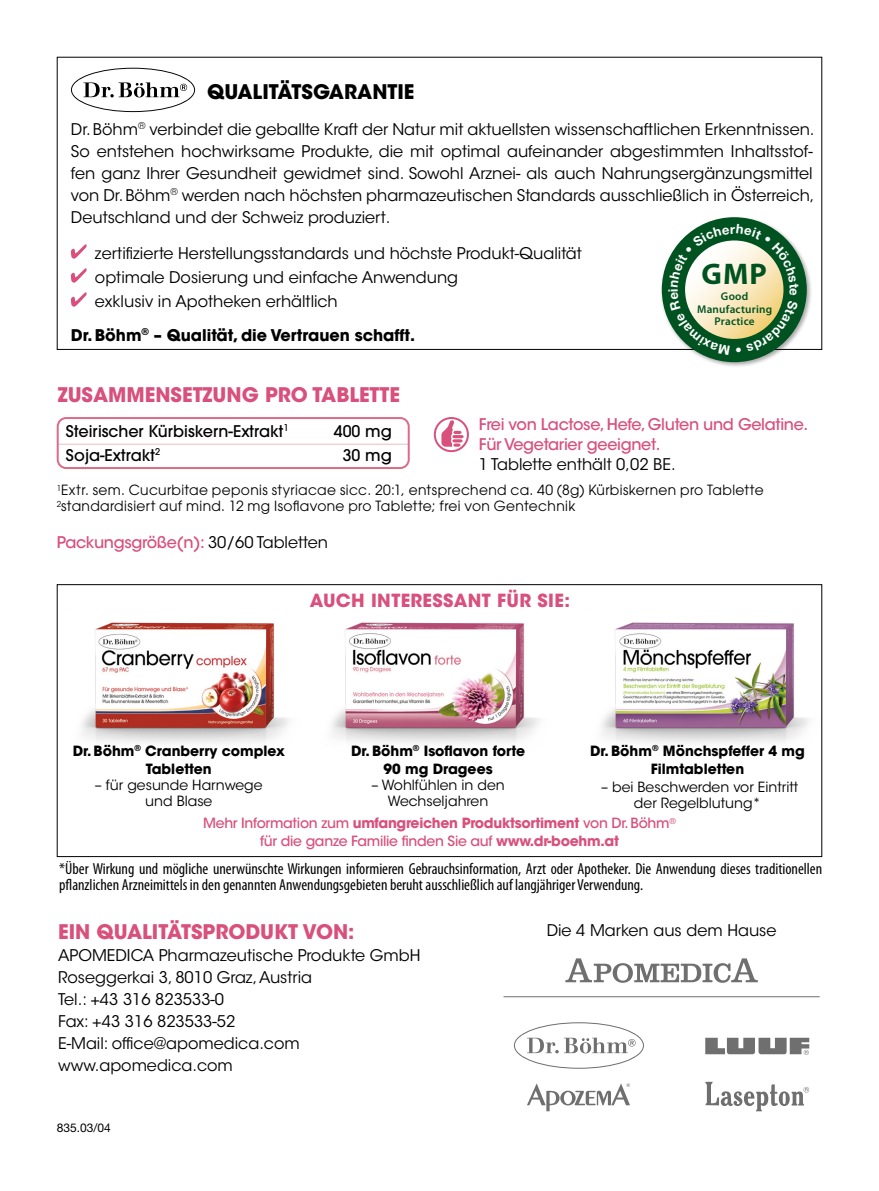
<style>
.page{position:relative;width:879px;height:1191px;background:#fff}
.page>*{position:absolute;margin:0;border:0;box-sizing:border-box;transform-origin:0 0}
.t1{font:700 30px "Myriad Pro";color:#005321}
.t2{font:700 20px "ITC Avant Garde Std";color:#d8507b}
.t3{font:700 20px "ITC Avant Garde Std";color:#000}
.t4{font:700 18px "ITC Avant Garde Std";letter-spacing:.02em;color:#d8507b}
.t5{font:16px/22px "ITC Avant Garde Std";color:#000}
.t6{font:condensed 16px/16px "Myriad Pro";color:#000}
.t7{font:500 16px/20px "ITC Avant Garde Std";letter-spacing:-.02em;color:#d8507b}
.t8{font:500 16px "ITC Avant Garde Pro";color:#000}
.t9{font:700 16px "ITC Avant Garde Std";color:#000}
.t10{font:14px/16px "ITC Avant Garde Pro";letter-spacing:.025em;color:#000}
.t11{font:500 14px/18px "ITC Avant Garde Std";letter-spacing:-.02em;color:#d8507b;text-align:center}
.t12{font:700 14px/18px "ITC Avant Garde Std";color:#000;text-align:center}
.t13{font:14px/16px "ITC Avant Garde Std";color:#000;text-align:center}
.t14{font:12px "Helvetica Neue LT Std";color:#000}
.t15{font:600 11.2px/12.4px "Myriad Pro";letter-spacing:.02em;color:#005321;text-align:center}
.s1{font-weight:400;color:#000}
.s2{font-weight:700}
</style>
<div class="page">
<img style="left:332px;top:622px;width:207px;height:121px">
<img style="left:602px;top:610px;width:221px;height:165px">
<img style="left:56px;top:610px;width:233px;height:165px">
<svg style="left:71px;top:244px;width:16px;height:15px"></svg>
<svg style="left:71px;top:268px;width:16px;height:15px"></svg>
<svg style="left:71px;top:292px;width:16px;height:15px"></svg>
<div style="left:660px;top:215px;width:153px;height:153px;background:#000;opacity:.35"></div>
<div style="left:662px;top:217px;width:145px;height:145px;background:#005321;border-radius:50%"></div>
<svg style="left:71px;top:68px;width:124px;height:44px"></svg>
<svg style="left:565px;top:958px;width:193px;height:24px"></svg>
<hr style="left:503px;top:996px;width:316px;height:1px;background:#706f6f">
<svg style="left:441px;top:420px;width:23px;height:27px"></svg>
<div style="left:434px;top:417px;width:35px;height:35px;border:2px solid #d8507b;border-radius:50%"></div>
<hr style="left:58px;top:444px;width:352px;height:1px;background:#ecbbc5">
<div style="left:57px;top:417px;width:353px;height:52px;border:2px solid #db6c88;border-radius:9px"></div>
<svg style="left:527px;top:1083px;width:103px;height:28px"></svg>
<svg style="left:514px;top:1022px;width:130px;height:46px"></svg>
<svg style="left:705px;top:1037px;width:104px;height:18px"></svg>
<svg style="left:705px;top:1081px;width:104px;height:30px"></svg>
<svg style="left:668px;top:224px;width:130px;height:131px"></svg>
<p class="t3" style="left:207px;top:78px;width:209px">QUALITÄTSGARANTIE</p>
<p class="t5" style="left:71px;top:118px;width:745px;text-align:justify">Dr. Böhm<sup>®</sup> verbindet die geballte Kraft der Natur mit aktuellsten wissenschaftlichen Erkenntnissen.<br>So entstehen hochwirksame Produkte, die mit optimal aufeinander abgestimmten Inhaltsstof&shy;fen ganz Ihrer Gesundheit gewidmet sind. Sowohl Arznei- als auch Nahrungsergänzungsmittel von Dr. Böhm<sup>®</sup> werden nach höchsten pharmazeutischen Standards ausschließlich in Österreich, Deutschland und der Schweiz produziert.</p>
<p class="t5" style="left:95px;top:241px;width:488px;line-height:24px">zertifizierte Herstellungsstandards und höchste Produkt-Qualität optimale Dosierung und einfache Anwendung<br>exklusiv in Apotheken erhältlich</p>
<p class="t9" style="left:71px;top:324px;width:346px">Dr. Böhm<sup>®</sup> – Qualität, die Vertrauen schafft.</p>
<h1 class="t1" style="left:701px;top:257px;width:67px">GMP</h1>
<p class="t15" style="left:697px;top:290px;width:77px">Good<br>Manufacturing<br>Practice</p>
<p class="t2" style="left:58px;top:382px;width:344px">ZUSAMMENSETZUNG PRO TABLETTE</p>
<p class="t7" style="left:479px;top:414px;width:331px">Frei von Lactose, Hefe, Gluten und Gelatine.<br>Für Vegetarier geeignet.</p>
<p class="t5" style="left:479px;top:453px;width:198px">1 Tablette enthält 0,02 BE.</p>
<p class="t10" style="left:57px;top:482px;width:708px"><sup>1</sup>Extr. sem. Cucurbitae peponis styriacae sicc. 20:1, entsprechend ca. 40 (8g) Kürbiskernen pro Tablette<br><sup>2</sup>standardisiert auf mind. 12 mg Isoflavone pro Tablette; frei von Gentechnik</p>
<p class="t8" style="left:66px;top:420px;width:224px">Steirischer Kürbiskern-Extrakt<sup>1</sup></p>
<p class="t8" style="left:334px;top:420px;width:60px">400 mg</p>
<p class="t8" style="left:66px;top:444px;width:96px">Soja-Extrakt<sup>2</sup></p>
<p class="t8" style="left:343px;top:444px;width:51px">30 mg</p>
<p class="t7" style="left:57px;top:532px;width:273px">Packungsgröße(n): <span class="s1">30/60 Tabletten</span></p>
<p class="t4" style="left:310px;top:589px;width:262px">AUCH INTERESSANT FÜR SIE:</p>
<p class="t12" style="left:73px;top:741px;width:214px">Dr. Böhm<sup>®</sup> Cranberry complex<br>Tabletten</p>
<p class="t13" style="left:95px;top:777px;width:169px">– für gesunde Harnwege und Blase</p>
<p class="t12" style="left:351px;top:741px;width:175px">Dr. Böhm<sup>®</sup> Isoflavon forte<br>90 mg Dragees</p>
<p class="t13" style="left:371px;top:777px;width:135px">– Wohlfühlen in den<br>Wechseljahren</p>
<p class="t12" style="left:590px;top:741px;width:216px">Dr. Böhm<sup>®</sup> Mönchspfeffer 4 mg<br>Filmtabletten</p>
<p class="t13" style="left:601px;top:779px;width:199px">– bei Beschwerden vor Eintritt der Regelblutung*</p>
<p class="t11" style="left:203px;top:814px;width:474px">Mehr Information zum <span class="s2">umfangreichen Produktsortiment</span> von Dr. Böhm<sup>® </sup>für die ganze Familie finden Sie auf <span class="s2">www.dr-boehm.at</span></p>
<p class="t6" style="left:59px;top:861px;width:764px">*Über Wirkung und mögliche unerwünschte Wirkungen informieren Gebrauchsinformation, Arzt oder Apotheker. Die Anwendung dieses traditionellen pflanzlichen Arzneimittels in den genannten Anwendungsgebieten beruht ausschließlich auf langjähriger Verwendung.</p>
<p class="t2" style="left:58px;top:919px;width:298px">EIN QUALITÄTSPRODUKT VON:</p>
<p class="t5" style="left:58px;top:944px;width:364px">APOMEDICA Pharmazeutische Produkte GmbH<br>Roseggerkai 3, 8010 Graz, Austria<br>Tel.: +43 316 823533-0<br>Fax: +43 316 823533-52<br>E-Mail: office@apomedica.com www.apomedica.com</p>
<p class="t14" style="left:57px;top:1120px;width:56px">835.03/04</p>
<p class="t5" style="left:547px;top:919px;width:231px">Die 4 Marken aus dem Hause</p>
</div>
